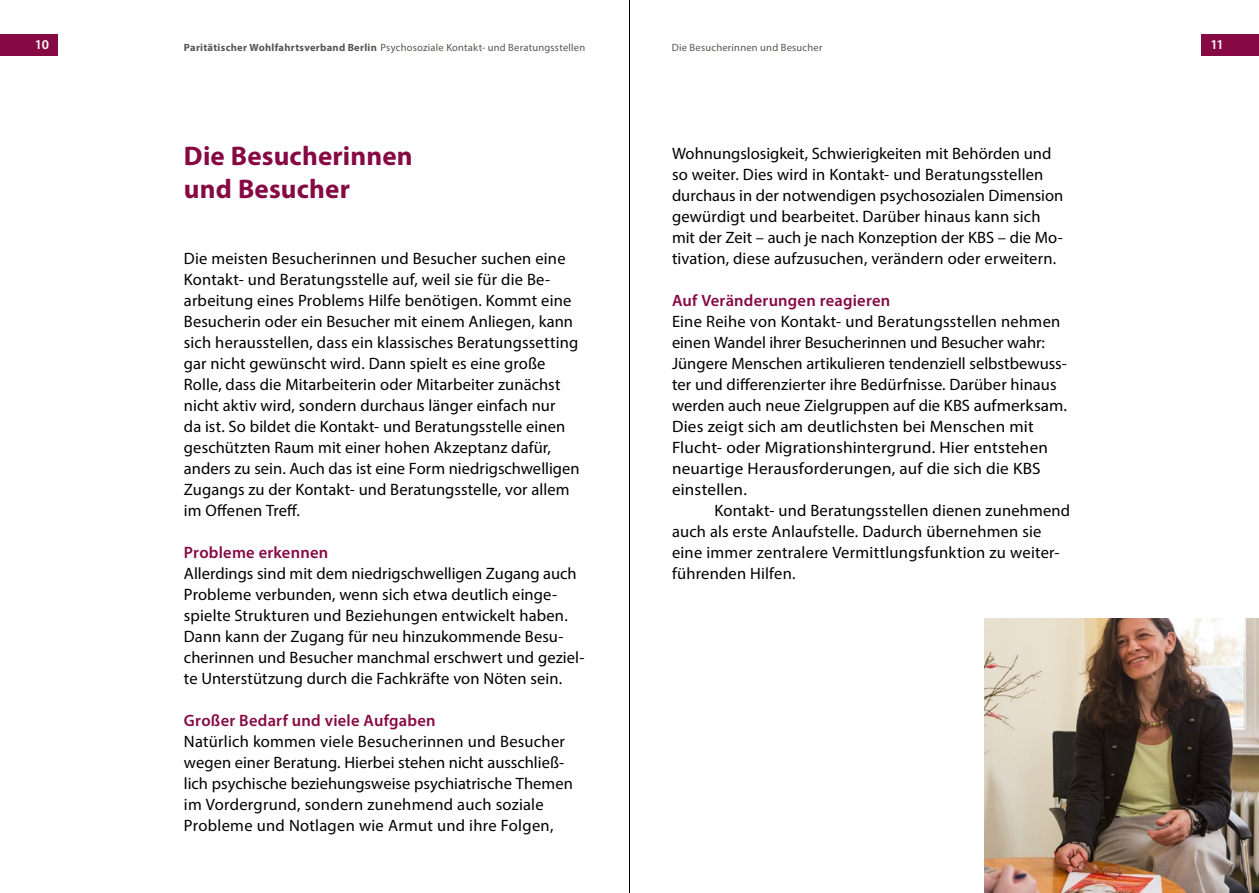
<style>
.page{position:relative;width:1259px;height:893px;background:#fff}
.page>*{position:absolute;margin:0;border:0;box-sizing:border-box;transform-origin:0 0}
.t1{font:700 27px/33px "Myriad Pro";letter-spacing:.005em;color:#860943}
.t2{font:16.5px/21px "Myriad Pro";letter-spacing:.005em;color:#000}
.t3{font:600 16.5px "Myriad Pro";letter-spacing:.015em;color:#860943}
.t4{font:600 13.5px "Myriad Pro";color:#fff}
.t5{font:10.5px "Myriad Pro";letter-spacing:.025em;color:#565550}
.s1{font-weight:700}
</style>
<div class="page">
<div style="left:1201px;top:34px;width:58px;height:21px;background:#860943"></div>
<div style="left:0;top:34px;width:57px;height:21px;background:#860943"></div>
<hr style="left:629px;top:0;width:1px;height:893px;background:#000">
<img style="left:984px;top:619px;width:275px;height:274px">
<p class="t4" style="left:35px;top:35px;width:16px">10</p>
<p class="t5" style="left:184px;top:41px;width:403px"><span class="s1">Paritätischer Wohlfahrtsverband Berlin</span> Psychosoziale Kontakt- und Beratungsstellen</p>
<p class="t4" style="left:1210px;top:35px;width:15px">11</p>
<p class="t5" style="left:672px;top:41px;width:152px">Die Besucherinnen und Besucher</p>
<h1 class="t1" style="left:184px;top:138px;width:230px">Die Besucherinnen und Besucher</h1>
<p class="t2" style="left:672px;top:143px;width:393px">Wohnungslosigkeit, Schwierigkeiten mit Behörden und so weiter. Dies wird in Kontakt- und Beratungsstellen durchaus in der notwendigen psychosozialen Dimension gewürdigt und bearbeitet. Darüber hinaus kann sich mit der Zeit – auch je nach Konzeption der KBS – die Mo&shy;tivation, diese aufzusuchen, verändern oder erweitern.</p>
<p class="t3" style="left:672px;top:290px;width:220px">Auf Veränderungen reagieren</p>
<p class="t2" style="left:672px;top:311px;width:397px">Eine Reihe von Kontakt- und Beratungsstellen nehmen einen Wandel ihrer Besucherinnen und Besucher wahr:<br>Jüngere Menschen artikulieren tendenziell selbstbewuss&shy;ter und differenzierter ihre Bedürfnisse. Darüber hinaus werden auch neue Zielgruppen auf die KBS aufmerksam.<br>Dies zeigt sich am deutlichsten bei Menschen mit Flucht- oder Migrationshintergrund. Hier entstehen neuartige Herausforderungen, auf die sich die KBS einstellen.</p>
<p class="t2" style="left:672px;top:500px;width:400px;text-indent:43px">Kontakt- und Beratungsstellen dienen zunehmend auch als erste Anlaufstelle. Dadurch übernehmen sie eine immer zentralere Vermittlungsfunktion zu weiter&shy;führenden Hilfen.</p>
<p class="t2" style="left:184px;top:248px;width:397px">Die meisten Besucherinnen und Besucher suchen eine Kontakt- und Beratungsstelle auf, weil sie für die Be&shy;arbeitung eines Problems Hilfe benötigen. Kommt eine Besucherin oder ein Besucher mit einem Anliegen, kann sich herausstellen, dass ein klassisches Beratungssetting gar nicht gewünscht wird. Dann spielt es eine große Rolle, dass die Mitarbeiterin oder Mitarbeiter zunächst nicht aktiv wird, sondern durchaus länger einfach nur<br>da ist. So bildet die Kontakt- und Beratungsstelle einen geschützten Raum mit einer hohen Akzeptanz dafür, anders zu sein. Auch das ist eine Form niedrigschwelligen Zugangs zu der Kontakt- und Beratungsstelle, vor allem im Offenen Treff.</p>
<p class="t3" style="left:184px;top:542px;width:146px">Probleme erkennen</p>
<p class="t2" style="left:184px;top:563px;width:402px">Allerdings sind mit dem niedrigschwelligen Zugang auch Probleme verbunden, wenn sich etwa deutlich einge&shy;spielte Strukturen und Beziehungen entwickelt haben.<br>Dann kann der Zugang für neu hinzukommende Besu&shy;cherinnen und Besucher manchmal erschwert und geziel&shy;te Unterstützung durch die Fachkräfte von Nöten sein.</p>
<p class="t3" style="left:184px;top:710px;width:253px">Großer Bedarf und viele Aufgaben</p>
<p class="t2" style="left:184px;top:731px;width:390px">Natürlich kommen viele Besucherinnen und Besucher wegen einer Beratung. Hierbei stehen nicht ausschließ&shy;lich psychische beziehungsweise psychiatrische Themen im Vordergrund, sondern zunehmend auch soziale Probleme und Notlagen wie Armut und ihre Folgen,</p>
</div>
